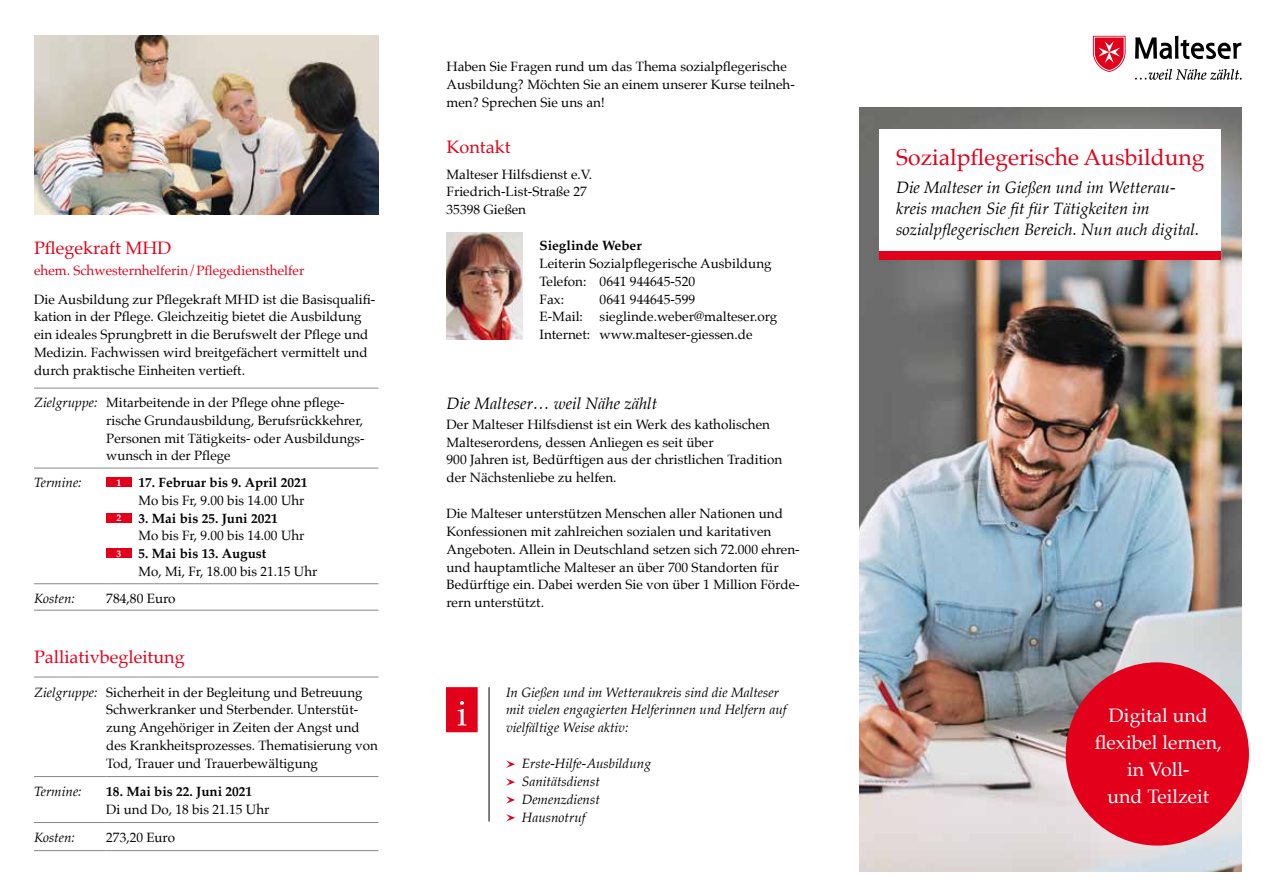
<style>
.page{position:relative;width:1263px;height:893px;background:#fff}
.page>*{position:absolute;margin:0;border:0;box-sizing:border-box;transform-origin:0 0}
.t1{font:22.8px "Palatino";color:#e2001a}
.t2{font:21.45px/29.2px "Palatino";color:#fff;text-align:center}
.t3{font:19.5px/27px "Palatino";color:#fff;text-align:center}
.t4{font:18px "Palatino";color:#e2001a}
.t5{font:italic 16.5px/21px "Palatino";color:#000}
.t6{font:13.5px/17.9px "Palatino";color:#000}
.t7{font:italic 13.5px/17.9px "Palatino";color:#000}
.t8{font:700 13.5px "Palatino";color:#000}
.t9{font:13.5px "Palatino";color:#e2001a}
.t10{font:700 9.75px "Palatino";color:#fff}
.s1{font-style:italic}
</style>
<div class="page">
<img style="left:859px;top:107px;width:383px;height:764px">
<div style="left:880px;top:130px;width:341px;height:122px;background:#fff"></div>
<div style="left:880px;top:252px;width:341px;height:8px;background:#e2001a"></div>
<hr style="left:34px;top:388px;width:72px;height:1px;background:#87888a">
<hr style="left:106px;top:388px;width:272px;height:1px;background:#87888a">
<hr style="left:34px;top:468px;width:72px;height:1px;background:#87888a">
<hr style="left:106px;top:468px;width:272px;height:1px;background:#87888a">
<hr style="left:34px;top:583px;width:72px;height:1px;background:#87888a">
<hr style="left:106px;top:583px;width:272px;height:1px;background:#87888a">
<hr style="left:34px;top:610px;width:72px;height:1px;background:#87888a">
<hr style="left:106px;top:610px;width:272px;height:1px;background:#87888a">
<div style="left:106px;top:477px;width:26px;height:10px;background:#e2001a"></div>
<div style="left:106px;top:513px;width:26px;height:10px;background:#e2001a"></div>
<div style="left:106px;top:549px;width:26px;height:9px;background:#e2001a"></div>
<hr style="left:34px;top:677px;width:72px;height:1px;background:#87888a">
<hr style="left:106px;top:677px;width:272px;height:1px;background:#87888a">
<hr style="left:34px;top:776px;width:72px;height:1px;background:#87888a">
<hr style="left:106px;top:776px;width:272px;height:1px;background:#87888a">
<hr style="left:34px;top:822px;width:72px;height:1px;background:#87888a">
<hr style="left:106px;top:822px;width:272px;height:1px;background:#87888a">
<hr style="left:34px;top:850px;width:72px;height:1px;background:#87888a">
<hr style="left:106px;top:850px;width:272px;height:1px;background:#87888a">
<svg style="left:1093px;top:36px;width:32px;height:36px"></svg>
<svg style="left:1135px;top:36px;width:106px;height:23px"></svg>
<svg style="left:1135px;top:69px;width:106px;height:11px"></svg>
<hr style="left:489px;top:687px;width:1px;height:134px;background:#000">
<svg style="left:446px;top:687px;width:32px;height:45px"></svg>
<svg style="left:506px;top:760px;width:9px;height:8px"></svg>
<svg style="left:506px;top:778px;width:9px;height:8px"></svg>
<svg style="left:506px;top:796px;width:9px;height:8px"></svg>
<svg style="left:506px;top:814px;width:9px;height:7px"></svg>
<img style="left:446px;top:232px;width:76px;height:107px">
<img style="left:34px;top:36px;width:344px;height:178px">
<div style="left:1066px;top:662px;width:183px;height:184px;background:#e2001a;border-radius:50%"></div>
<h3 class="t4" style="left:34px;top:233px;width:139px">Pflegekraft MHD</h3>
<p class="t9" style="left:34px;top:259px;width:272px">ehem. Schwesternhelferin/Pflegediensthelfer</p>
<p class="t6" style="left:34px;top:290px;width:342px">Die Ausbildung zur Pflegekraft MHD ist die Basisqualifi&shy;kation in der Pflege. Gleichzeitig bietet die Ausbildung ein ideales Sprungbrett in die Berufswelt der Pflege und Medizin. Fachwissen wird breitgefächert vermittelt und durch praktische Einheiten vertieft.</p>
<p class="t6" style="left:106px;top:393px;width:260px;text-indent:-72px"><span class="s1">Zielgruppe:</span> Mitarbeitende in der Pflege ohne pflege&shy;rische Grundausbildung, Berufsrückkehrer, Personen mit Tätigkeits- oder Ausbildungs&shy;wunsch in der Pflege</p>
<p class="t7" style="left:34px;top:473px;width:49px">Termine:</p>
<p class="t10" style="left:117px;top:474px;width:6px">1</p>
<p class="t8" style="left:139px;top:471px;width:170px">17. Februar bis 9. April 2021</p>
<p class="t6" style="left:139px;top:491px;width:167px">Mo bis Fr, 9.00 bis 14.00 Uhr</p>
<p class="t10" style="left:117px;top:510px;width:6px">2</p>
<p class="t8" style="left:139px;top:506px;width:141px">3. Mai bis 25. Juni 2021</p>
<p class="t6" style="left:139px;top:527px;width:167px">Mo bis Fr, 9.00 bis 14.00 Uhr</p>
<p class="t10" style="left:117px;top:545px;width:6px">3</p>
<p class="t8" style="left:139px;top:542px;width:129px">5. Mai bis 13. August</p>
<p class="t6" style="left:139px;top:562px;width:180px">Mo, Mi, Fr, 18.00 bis 21.15 Uhr</p>
<p class="t7" style="left:34px;top:589px;width:42px">Kosten:</p>
<p class="t6" style="left:106px;top:589px;width:71px">784,80 Euro</p>
<h3 class="t4" style="left:34px;top:642px;width:152px">Palliativbegleitung</h3>
<p class="t6" style="left:106px;top:683px;width:273px;text-indent:-72px"><span class="s1">Zielgruppe:</span> Sicherheit in der Begleitung und Betreuung Schwerkranker und Sterbender. Unterstüt&shy;zung Angehöriger in Zeiten der Angst und des Krankheitsprozesses. Thematisierung von Tod, Trauer und Trauerbewältigung</p>
<p class="t7" style="left:34px;top:782px;width:49px">Termine:</p>
<p class="t8" style="left:106px;top:780px;width:147px">18. Mai bis 22. Juni 2021</p>
<p class="t6" style="left:106px;top:800px;width:165px">Di und Do, 18 bis 21.15 Uhr</p>
<p class="t7" style="left:34px;top:828px;width:42px">Kosten:</p>
<p class="t6" style="left:106px;top:828px;width:70px">273,20 Euro</p>
<p class="t6" style="left:446px;top:58px;width:350px">Haben Sie Fragen rund um das Thema sozialpflegerische<br>Ausbildung? Möchten Sie an einem unserer Kurse teilneh&shy;men? Sprechen Sie uns an!</p>
<h3 class="t4" style="left:446px;top:132px;width:66px">Kontakt</h3>
<p class="t6" style="left:446px;top:165px;width:147px">Malteser Hilfsdienst e.V.<br>Friedrich-List-Straße 27<br>35398 Gießen</p>
<p class="t8" style="left:539px;top:234px;width:104px">Sieglinde Weber</p>
<p class="t6" style="left:539px;top:254px;width:234px">Leiterin Sozialpflegerische Ausbildung<br>Telefon: 0641 944645-520<br>Fax:</p>
<p class="t6" style="left:539px;top:290px;width:239px;text-indent:60px">0641 944645-599<br>E-Mail: sieglinde.weber@malteser.org<br>Internet: www.malteser-giessen.de</p>
<p class="t5" style="left:446px;top:392px;width:212px">Die Malteser… weil Nähe zählt</p>
<p class="t6" style="left:446px;top:415px;width:337px">Der Malteser Hilfsdienst ist ein Werk des katholischen Malteserordens, dessen Anliegen es seit über<br>900 Jahren ist, Bedürftigen aus der christlichen Tradition der Nächstenliebe zu helfen.</p>
<p class="t6" style="left:446px;top:504px;width:355px">Die Malteser unterstützen Menschen aller Nationen und Konfessionen mit zahlreichen sozialen und karitativen Angeboten. Allein in Deutschland setzen sich 72.000 -ehren&shy;und hauptamtliche Malteser an über 700 Standorten für Bedürftige ein. Dabei werden Sie von über 1 Million Förde&shy;rern unterstützt.</p>
<p class="t7" style="left:506px;top:683px;width:282px">In Gießen und im Wetteraukreis sind die Malteser mit vielen engagierten Helferinnen und Helfern auf vielfältige Weise aktiv:</p>
<p class="t7" style="left:522px;top:754px;width:131px">Erste-Hilfe-Ausbildung<br>Sanitätsdienst<br>Demenzdienst<br>Hausnotruf</p>
<h1 class="t1" style="left:896px;top:138px;width:310px">Sozialpflegerische Ausbildung</h1>
<p class="t5" style="left:896px;top:177px;width:304px">Die Malteser in Gießen und im Wetterau&shy;kreis machen Sie fit für Tätigkeiten im sozialpflegerischen Bereich. Nun auch digital.</p>
<h3 class="t3" style="left:1095px;top:702px;width:129px">Digital und flexibel lernen, in Voll-<br>und Teilzeit</h3>
<h2 class="t2" style="left:1118px;top:711px;width:114px">Digital<br>und flexibel lernen</h2>
</div>
